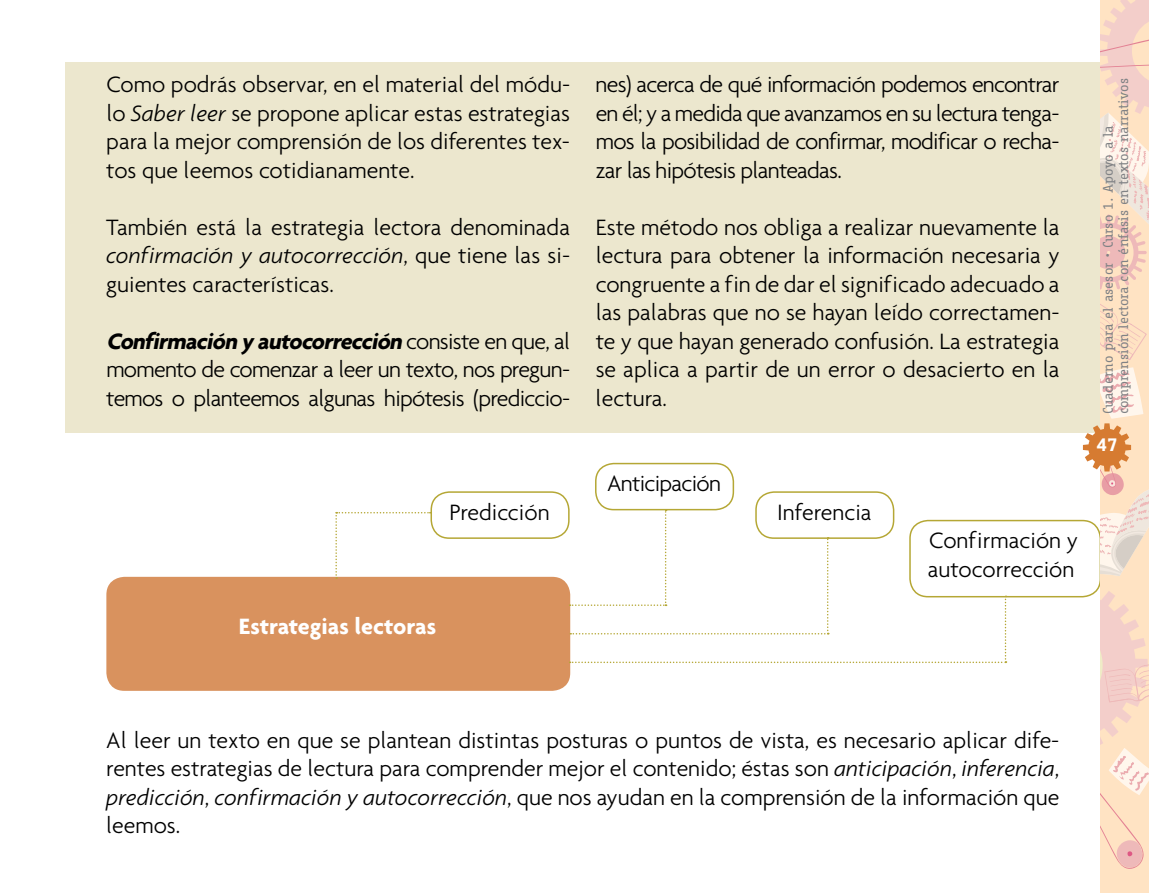
<style>
.page{position:relative;width:1149px;height:893px;background:#fff}
.page>*{position:absolute;margin:0;border:0;box-sizing:border-box;transform-origin:0 0}
.t1{font:300 24px/28.5px "Agenda";color:#000;text-align:justify}
.t2{font:700 24px "Agenda";color:#fff}
.t3{font:300 24px "Agenda";letter-spacing:-.03em;color:#000}
.t4{font:700 18px "Fago Office Serif";color:#fff}
.t5{font:13.5px/15px "Fago Office Serif";letter-spacing:-.005em;color:#808285}
.s1{font-style:italic}
.s2{font-weight:700;font-style:italic}
</style>
<div class="page">
<div style="left:66px;top:63px;width:1034px;height:370px;background:#ece7ce"></div>
<div style="left:106px;top:577px;width:464px;height:114px;background:#d9925e;border-radius:18px"></div>
<div style="left:430px;top:491px;width:139px;height:48px;border:2px solid #b5a735;border-radius:18px"></div>
<div style="left:595px;top:463px;width:139px;height:47px;border:2px solid #b5a735;border-radius:18px"></div>
<div style="left:755px;top:491px;width:139px;height:48px;border:2px solid #b5a735;border-radius:18px"></div>
<div style="left:909px;top:520px;width:191px;height:77px;border:2px solid #b5a735;border-radius:18px"></div>
<svg style="left:569px;top:510px;width:437px;height:153px"></svg>
<svg style="left:335px;top:512px;width:95px;height:67px"></svg>
<div style="left:1099px;top:0;width:49px;height:893px;background:#ffe3c3"></div>
<svg style="left:1099px;top:0;width:49px;height:291px"></svg>
<svg style="left:1099px;top:302px;width:47px;height:58px"></svg>
<svg style="left:1082px;top:367px;width:67px;height:505px"></svg>
<p class="t1" style="left:106px;top:70px;width:465px">Como podrás observar, en el material del módu&shy;lo <span class="s1">Saber leer</span> se propone aplicar estas estrategias para la mejor comprensión de los diferentes tex&shy;tos que leemos cotidianamente.</p>
<p class="t1" style="left:106px;top:212px;width:465px">También está la estrategia lectora denominada <span class="s1">confirmación y autocorrección</span>, que tiene las si&shy;guientes características.</p>
<p class="t1" style="left:106px;top:326px;width:465px"><span class="s2">Confirmación y autocorrección</span> c o n s i s t e e n q u e , a l momento de comenzar a leer un texto, nos pregun&shy;temos o planteemos algunas hipótesis (prediccio-</p>
<p class="t1" style="left:449px;top:497px;width:102px">Predicción</p>
<p class="t2" style="left:239px;top:611px;width:199px">Estrategias lectoras</p>
<p class="t1" style="left:595px;top:70px;width:465px">nes) acerca de qué información podemos encontrar en él; y a medida que avanzamos en su lectura tenga&shy;mos la posibilidad de confirmar, modificar o recha&shy;zar las hipótesis planteadas.</p>
<p class="t1" style="left:595px;top:212px;width:465px">Este método nos obliga a realizar nuevamente la lectura para obtener la información necesaria y congruente a fin de dar el significado adecuado a las palabras que no se hayan leído correctamen&shy;te y que hayan generado confusión. La estrategia se aplica a partir de un error o desacierto en la lectura.</p>
<p class="t3" style="left:607px;top:470px;width:115px">Anticipación</p>
<p class="t1" style="left:776px;top:497px;width:96px">Inferencia</p>
<p class="t1" style="left:927px;top:526px;width:152px">Confirmación y autocorrección</p>
<p class="t5" style="left:1100px;top:414px;width:338px;rotate:-90deg">Cuaderno para el asesor • Curso 1. Apoyo a la comprensión lectora con énfasis en textos narrativos</p>
<p class="t4" style="left:1096px;top:435px;width:22px">47</p>
<p class="t1" style="left:106px;top:725px;width:954px">Al leer un texto en que se plantean distintas posturas o puntos de vista, es necesario aplicar dife&shy;rentes estrategias de lectura para comprender mejor el contenido; éstas son <span class="s1">anticipación</span>, <span class="s1">inferencia</span>, <span class="s1">predicción</span>, <span class="s1">confirmación y autocorrección</span>, que nos ayudan en la comprensión de la información que leemos.</p>
</div>
